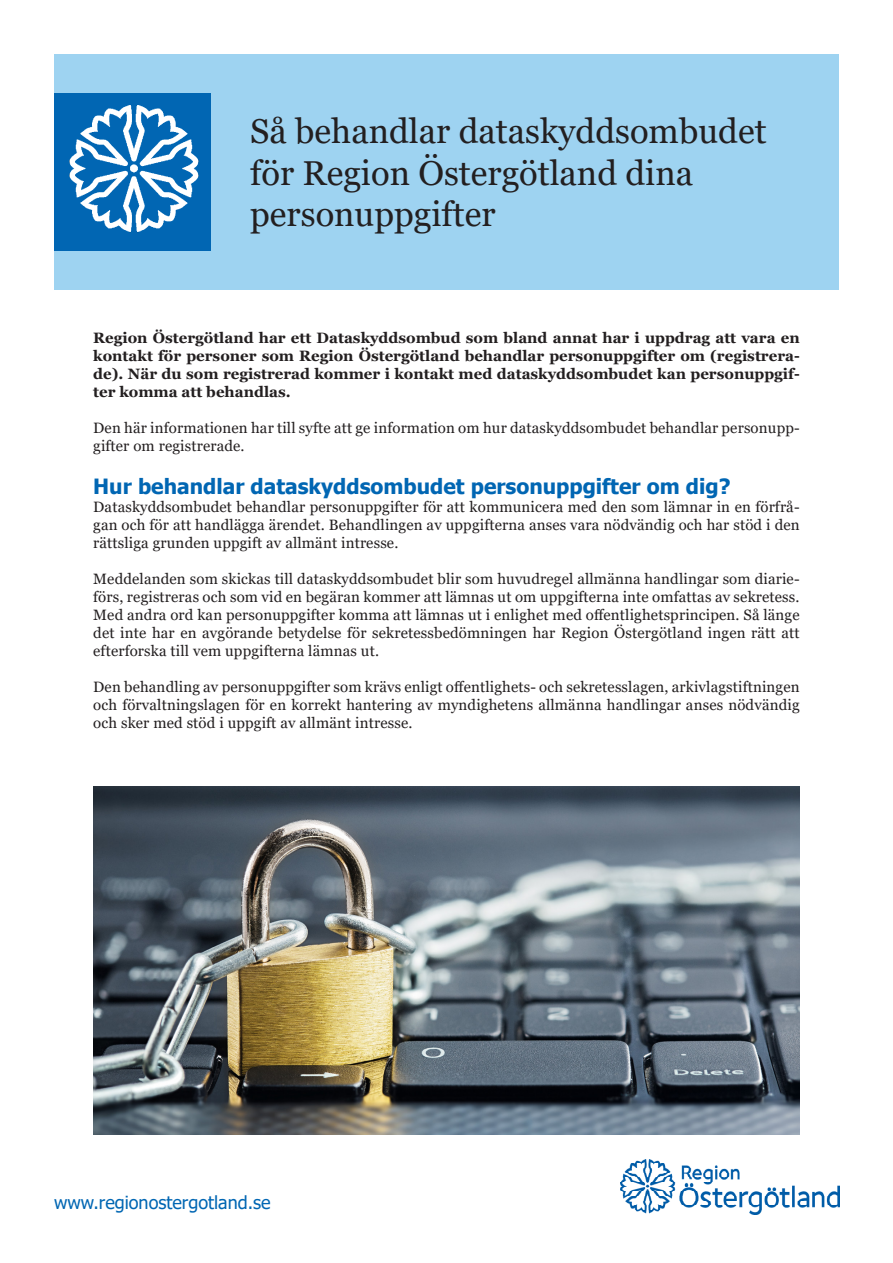
<style>
.page{position:relative;width:893px;height:1263px;background:#fff}
.page>*{position:absolute;margin:0;border:0;box-sizing:border-box;transform-origin:0 0}
.t1{font:34.5px/41.4px "Georgia";color:#231f20}
.t2{font:700 21px "Tahoma";color:#0166b3}
.t3{font:18px "Tahoma";color:#0166b3}
.t4{font:15px/18px "Georgia";letter-spacing:.01em;color:#231f20;text-align:justify}
.t5{font:700 15px/18px "Georgia";color:#231f20;text-align:justify}
</style>
<div class="page">
<div style="left:54px;top:54px;width:785px;height:235px;background:#9ed3f1"></div>
<div style="left:54px;top:93px;width:157px;height:157px;background:#0166b3"></div>
<img style="left:69px;top:106px;width:130px;height:127px">
<img style="left:621px;top:1159px;width:218px;height:55px">
<img style="left:93px;top:786px;width:707px;height:348px">
<p class="t1" style="left:250px;top:112px;width:518px">Så behandlar dataskyddsombudet för Region Östergötland dina personuppgifter</p>
<p class="t5" style="left:93px;top:329px;width:708px">Region Östergötland har ett Dataskyddsombud som bland annat har i uppdrag att vara en kontakt för personer som Region Östergötland behandlar personuppgifter om (registrera&shy;de). När du som registrerad kommer i kontakt med dataskyddsombudet kan personuppgif&shy;ter komma att behandlas.</p>
<p class="t4" style="left:93px;top:419px;width:708px">Den här informationen har till syfte att ge information om hur dataskyddsombudet behandlar personupp&shy;gifter om registrerade.</p>
<p class="t2" style="left:93px;top:472px;width:639px">Hur behandlar dataskyddsombudet personuppgifter om dig?</p>
<p class="t4" style="left:93px;top:498px;width:708px">Dataskyddsombudet behandlar personuppgifter för att kommunicera med den som lämnar in en förfrå&shy;gan och för att handlägga ärendet. Behandlingen av uppgifterna anses vara nödvändig och har stöd i den rättsliga grunden uppgift av allmänt intresse.</p>
<p class="t4" style="left:93px;top:570px;width:708px">Meddelanden som skickas till dataskyddsombudet blir som huvudregel allmänna handlingar som diarie&shy;förs, registreras och som vid en begäran kommer att lämnas ut om uppgifterna inte omfattas av sekretess.<br>Med andra ord kan personuppgifter komma att lämnas ut i enlighet med offentlighetsprincipen. Så länge det inte har en avgörande betydelse för sekretessbedömningen har Region Östergötland ingen rätt att efterforska till vem uppgifterna lämnas ut.</p>
<p class="t4" style="left:93px;top:678px;width:708px">Den behandling av personuppgifter som krävs enligt offentlighets- och sekretesslagen, arkivlagstiftningen och förvaltningslagen för en korrekt hantering av myndighetens allmänna handlingar anses nödvändig och sker med stöd i uppgift av allmänt intresse.</p>
<p class="t3" style="left:54px;top:1190px;width:218px">www.regionostergotland.se</p>
</div>
